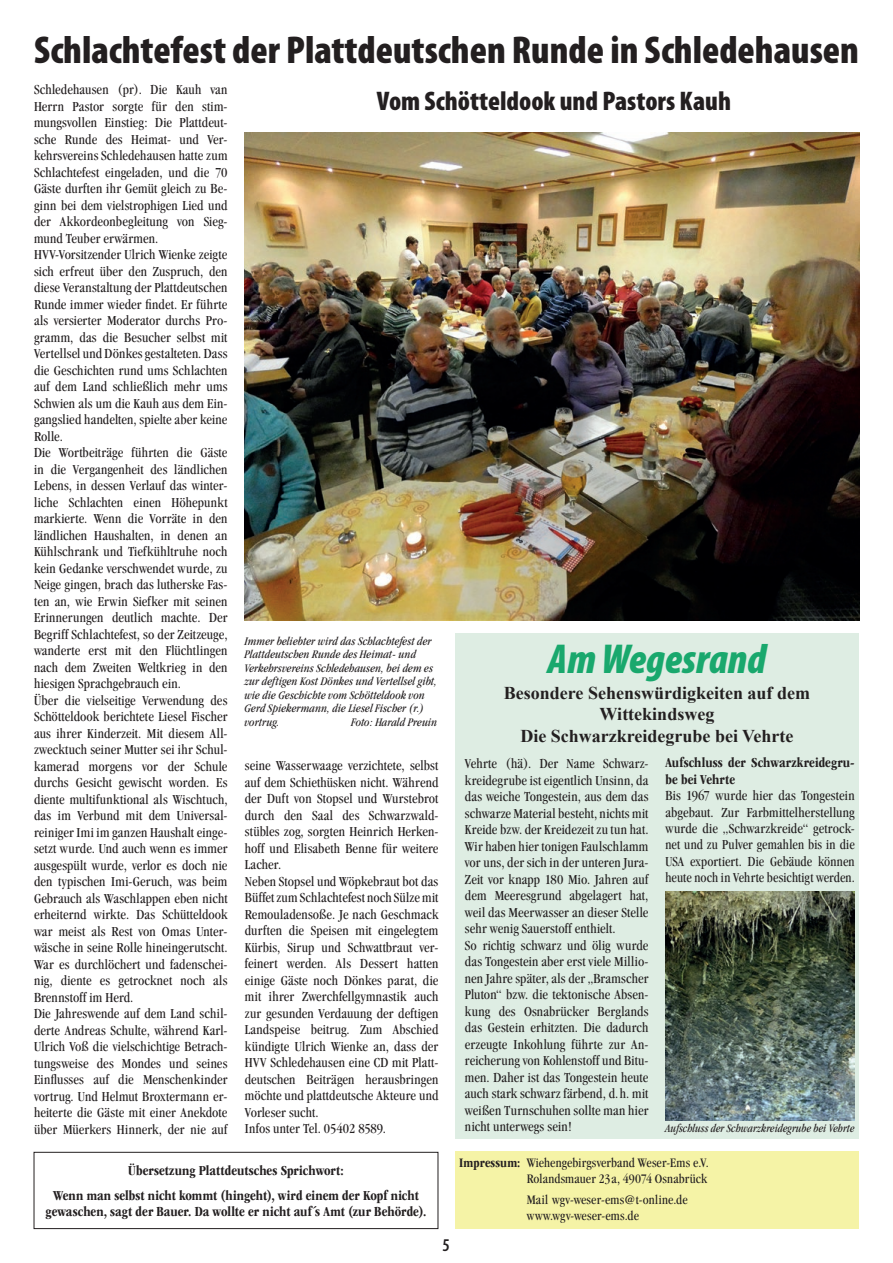
<style>
.page{position:relative;width:893px;height:1263px;background:#fff}
.page>*{position:absolute;margin:0;border:0;box-sizing:border-box;transform-origin:0 0}
.t1{font:italic 900 condensed 42px "Myriad Pro";color:#19a86d}
.t2{font:900 condensed 39px "Myriad Pro";color:#231f20}
.t3{font:900 condensed 27px "Myriad Pro";color:#231f20}
.t4{font:700 18px/21.6px "Times New Roman";color:#231f20;text-align:center}
.t5{font:600 condensed 18px "Myriad Pro";color:#231f20}
.t6{font:condensed 14.25px/16.5px "Garamond";letter-spacing:.01em;color:#231f20}
.t7{font:700 condensed 14.25px/25px "ITC Garamond Std";letter-spacing:.005em;color:#231f20;text-align:center}
.t8{font:condensed 13.5px/16.5px "Garamond";letter-spacing:.01em;color:#231f20;text-align:right}
.t9{font:italic condensed 12px/13.5px "Garamond";letter-spacing:.005em;color:#231f20}
.t10{font:italic condensed 11.85px "Garamond";letter-spacing:.005em;color:#231f20;scale:.96 1}
.s1{font-family:"ITC Garamond Std";font-weight:700}
</style>
<div class="page">
<div style="left:455px;top:1152px;width:404px;height:77px;background:#f5f3a6"></div>
<div style="left:34px;top:1152px;width:404px;height:77px;border:1px solid #231f20"></div>
<div style="left:455px;top:633px;width:404px;height:506px;background:#deede3"></div>
<img style="left:665px;top:891px;width:190px;height:229px">
<img style="left:244px;top:133px;width:615px;height:488px">
<h2 class="t2" style="left:34px;top:29px;width:826px">Schlachtefest der Plattdeutschen Runde in Schledehausen</h2>
<h3 class="t3" style="left:377px;top:86px;width:356px">Vom Schötteldook und Pastors Kauh</h3>
<p class="t6" style="left:34px;top:81px;width:195px">Schledehausen (pr). Die Kauh van Herrn Pastor sorgte für den stim&shy;mungsvollen Einstieg: Die Plattdeut&shy;sche Runde des Heimat- und Ver&shy;kehrsvereins Schledehausen hatte zum Schlachtefest eingeladen, und die 70<br>Gäste durften ihr Gemüt gleich zu Be&shy;ginn bei dem vielstrophigen Lied und der Akkordeonbegleitung von Sieg&shy;mund Teuber erwärmen.<br>HVV-Vorsitzender Ulrich Wienke zeigte sich erfreut über den Zuspruch, den diese Veranstaltung der Plattdeutschen Runde immer wieder findet. Er führte als versierter Moderator durchs Pro&shy;gramm, das die Besucher selbst mit Vertellsel und Dönkes gestalteten. Dass die Geschichten rund ums Schlachten auf dem Land schließlich mehr ums Schwien als um die Kauh aus dem Ein&shy;gangslied handelten, spielte aber keine Rolle.<br>Die Wortbeiträge führten die Gäste in die Vergangenheit des ländlichen Lebens, in dessen Verlauf das winter&shy;liche Schlachten einen Höhepunkt markierte. Wenn die Vorräte in den ländlichen Haushalten, in denen an Kühlschrank und Tiefkühltruhe noch kein Gedanke verschwendet wurde, zu Neige gingen, brach das lutherske Fas&shy;ten an, wie Erwin Siefker mit seinen Erinnerungen deutlich machte. Der Begriff Schlachtefest, so der Zeitzeuge, wanderte erst mit den Flüchtlingen nach dem Zweiten Weltkrieg in den hiesigen Sprachgebrauch ein.<br>Über die vielseitige Verwendung des Schötteldook berichtete Liesel Fischer aus ihrer Kinderzeit. Mit diesem All&shy;zwecktuch seiner Mutter sei ihr Schul&shy;kamerad morgens vor der Schule durchs Gesicht gewischt worden. Es diente multifunktional als Wischtuch, das im Verbund mit dem Universal&shy;reiniger Imi im ganzen Haushalt einge&shy;setzt wurde. Und auch wenn es immer ausgespült wurde, verlor es doch nie den typischen Imi-Geruch, was beim Gebrauch als Waschlappen eben nicht erheiternd wirkte. Das Schütteldook war meist als Rest von Omas Unter&shy;wäsche in seine Rolle hineingerutscht.<br>War es durchlöchert und fadenschei&shy;nig, diente es getrocknet noch als Brennstoff im Herd.<br>Die Jahreswende auf dem Land schil&shy;derte Andreas Schulte, während Karl-Ulrich Voß die vielschichtige Betrach&shy;tungsweise des Mondes und seines Einflusses auf die Menschenkinder vortrug. Und Helmut Broxtermann er&shy;heiterte die Gäste mit einer Anekdote über Müerkers Hinnerk, der nie auf</p>
<p class="t9" style="left:244px;top:634px;width:194px">Immer beliebter wird das Schlachtefest der Plattdeutschen Runde des Heimat- und Verkehrsvereins Schledehausen, bei dem es zur deftigen Kost Dönkes und Vertellsel gibt, wie die Geschichte vom Schötteldook von Gerd Spiekermann, die Liesel Fischer (r.) vortrug.</p>
<h1 class="t1" style="left:548px;top:632px;width:220px">Am Wegesrand</h1>
<p class="t4" style="left:504px;top:681px;width:308px">Besondere Sehenswürdigkeiten auf dem<br>Wittekindsweg<br>Die Schwarzkreidegrube bei Vehrte</p>
<p class="t6" style="left:465px;top:755px;width:185px">Vehrte (hä). Der Name Schwarz&shy;kreidegrube ist eigentlich Unsinn, da das weiche Tongestein, aus dem das schwarze Material besteht, nichts mit Kreide bzw. der Kreidezeit zu tun hat.<br>Wir haben hier tonigen Faulschlamm vor uns, der sich in der unteren Jura-Zeit vor knapp 180 Mio. Jahren auf dem Meeresgrund abgelagert hat, weil das Meerwasser an dieser Stelle sehr wenig Sauerstoff enthielt.<br>So richtig schwarz und ölig wurde das Tongestein aber erst viele Millio&shy;nen Jahre später, als der „Bramscher Pluton“ bzw. die tektonische Absen&shy;kung des Osnabrücker Berglands das Gestein erhitzten. Die dadurch erzeugte Inkohlung führte zur An&shy;reicherung von Kohlenstoff und Bitu&shy;men. Daher ist das Tongestein heute auch stark schwarz färbend, d.h. mit weißen Turnschuhen sollte man hier nicht unterwegs sein!</p>
<p class="t7" style="left:665px;top:754px;width:191px;line-height:16.5px;text-align:left">Aufschluss der Schwarzkreidegru&shy;be bei Vehrte</p>
<p class="t9" style="left:351px;top:715px;width:88px">Foto: Harald Preuin</p>
<p class="t6" style="left:245px;top:757px;width:195px">seine Wasserwaage verzichtete, selbst auf dem Schiethüsken nicht. Während der Duft von Stopsel und Wurstebrot durch den Saal des Schwarzwald&shy;stübles zog, sorgten Heinrich Herken&shy;hoff und Elisabeth Benne für weitere Lacher.<br>Neben Stopsel und Wöpkebraut bot das Büffet zum Schlachtefest noch Sülze mit Remouladensoße. Je nach Geschmack durften die Speisen mit eingelegtem Kürbis, Sirup und Schwattbraut ver&shy;feinert werden. Als Dessert hatten einige Gäste noch Dönkes parat, die mit ihrer Zwerchfellgymnastik auch zur gesunden Verdauung der deftigen Landspeise beitrug. Zum Abschied kündigte Ulrich Wienke an, dass der HVV Schledehausen eine CD mit Platt&shy;deutschen Beiträgen herausbringen möchte und plattdeutsche Akteure und Vorleser sucht.<br>Infos unter Tel. 05402 8589.</p>
<p class="t6" style="left:665px;top:787px;width:191px;text-align:justify">Bis 1967 wurde hier das Tongestein abgebaut. Zur Farbmittelherstellung wurde die „Schwarzkreide“ getrock&shy;net und zu Pulver gemahlen bis in die USA exportiert. Die Gebäude können heute noch in Vehrte besichtigt werden.</p>
<p class="t10" style="left:665px;top:1122px;width:198px">Aufschluss der Schwarzkreidegrube bei Vehrte</p>
<p class="t7" style="left:53px;top:1158px;width:367px">Übersetzung Plattdeutsches Sprichwort:<br>Wenn man selbst nicht kommt (hingeht), wird einem der Kopf nicht</p>
<p class="t7" style="left:46px;top:1199px;width:382px">gewaschen, sagt der Bauer. Da wollte er nicht auf´s Amt (zur Behörde).</p>
<p class="t5" style="left:443px;top:1234px;width:9px">5</p>
<p class="t8" style="left:459px;top:1154px;width:251px"><span class="s1">Impressum:</span> Wiehengebirgsverband Weser-Ems e.V.<br>Rolandsmauer 23a, 49074 Osnabrück</p>
<p class="t8" style="left:527px;top:1191px;width:162px;text-align:left">Mail wgv-weser-ems@t-online.de www.wgv-weser-ems.de</p>
</div>
